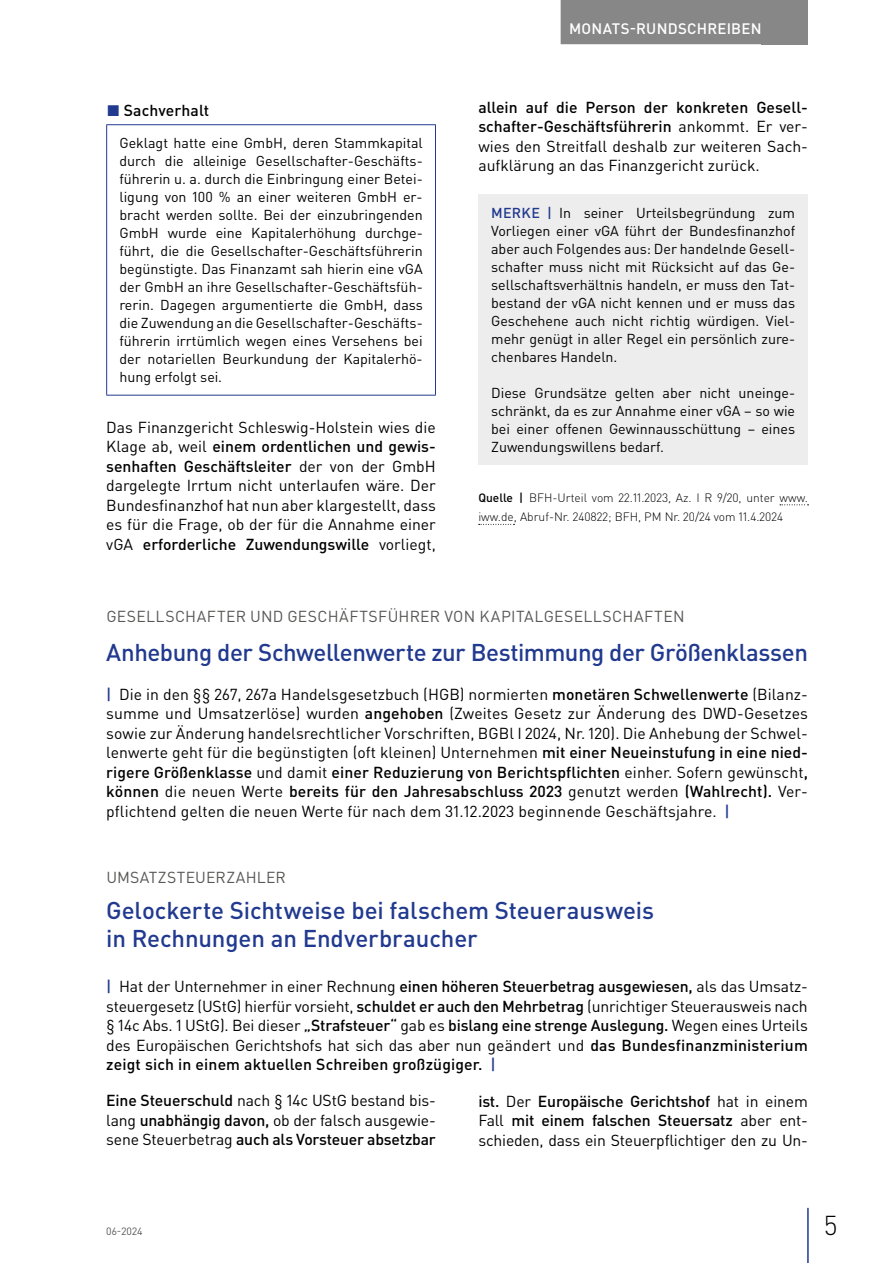
<style>
.page{position:relative;width:893px;height:1263px;background:#fff}
.page>*{position:absolute;margin:0;border:0;box-sizing:border-box;transform-origin:0 0}
.t1{font:300 27px "DIN Pro";color:#000}
.t2{font:500 24px/28.5px "DIN Pro";letter-spacing:-.005em;color:#213a8f}
.t3{font:15.75px/19.5px "DIN Pro";color:#000;text-align:justify}
.t4{font:15.75px "DIN Pro";letter-spacing:.025em;color:#575756}
.t5{font:500 15.75px "DIN Pro";letter-spacing:.005em;color:#000}
.t6{font:500 15px "DIN Pro";letter-spacing:.015em;color:#fff}
.t7{font:14.25px/18px "DIN Pro";color:#000;text-align:justify}
.t8{font:300 12px/19.5px "DIN Pro";color:#000}
.t9{font:10.5px "DIN Pro";color:#575756}
.s1{color:#213a8f}
.s2{font-weight:500}
.s3{font-weight:500;color:#213a8f}
</style>
<div class="page">
<div style="left:762px;top:0;width:46px;height:44px;background:#878787"></div>
<hr style="left:807px;top:1208px;width:2px;height:55px;background:#213a8f">
<div style="left:561px;top:0;width:209px;height:44px;background:#878787"></div>
<hr style="left:106px;top:124px;width:330px;height:1px;background:#213a8f">
<hr style="left:106px;top:125px;width:1px;height:270px;background:#213a8f">
<hr style="left:435px;top:125px;width:1px;height:270px;background:#213a8f">
<hr style="left:106px;top:395px;width:330px;height:1px;background:#213a8f">
<svg style="left:780px;top:504px;width:28px;height:1px"></svg>
<svg style="left:479px;top:524px;width:35px;height:1px"></svg>
<div style="left:478px;top:195px;width:330px;height:270px;background:#ededed"></div>
<p class="t5" style="left:107px;top:100px;width:104px"><span class="s1">◼</span> Sachverhalt</p>
<p class="t7" style="left:119px;top:134px;width:305px">Geklagt hatte eine GmbH, deren Stammkapital durch die alleinige Gesellschafter-Geschäfts&shy;führerin u. a. durch die Einbringung einer Betei&shy;ligung von 100 % an einer weiteren GmbH er&shy;bracht werden sollte. Bei der einzubringenden GmbH wurde eine Kapitalerhöhung durchge&shy;führt, die die Gesellschafter-Geschäftsführerin begünstigte. Das Finanzamt sah hierin eine vGA der GmbH an ihre Gesellschafter-Geschäftsfüh&shy;rerin. Dagegen argumentierte die GmbH, dass die Zuwendung an die Gesellschafter-Geschäfts&shy;führerin irrtümlich wegen eines Versehens bei der notariellen Beurkundung der Kapitalerhö&shy;hung erfolgt sei.</p>
<p class="t3" style="left:106px;top:417px;width:331px">Das Finanzgericht Schleswig-Holstein wies die Klage ab, weil <span class="s2">einem ordentlichen und gewis&shy;senhaften Geschäftsleiter</span> der von der GmbH dargelegte Irrtum nicht unterlaufen wäre. Der Bundesfinanzhof hat nun aber klargestellt, dass es für die Frage, ob der für die Annahme einer vGA <span class="s2">erforderliche Zuwendungswille</span> vorliegt,</p>
<p class="t6" style="left:569px;top:18px;width:194px">MONATS-RUNDSCHREIBEN</p>
<p class="t3" style="left:478px;top:97px;width:331px"><span class="s2">allein auf die Person der konkreten Gesell&shy;schafter-Geschäftsführerin</span> ankommt. Er ver&shy;wies den Streitfall deshalb zur weiteren Sach&shy;aufklärung an das Finanzgericht zurück.</p>
<p class="t7" style="left:491px;top:203px;width:306px"><span class="s3">MERKE |</span> In seiner Urteilsbegründung zum Vorliegen einer vGA führt der Bundesfinanzhof aber auch Folgendes aus: Der handelnde Gesell&shy;schafter muss nicht mit Rücksicht auf das Ge&shy;sellschaftsverhältnis handeln, er muss den Tat&shy;bestand der vGA nicht kennen und er muss das Geschehene auch nicht richtig würdigen. Viel&shy;mehr genügt in aller Regel ein persönlich zure&shy;chenbares Handeln.</p>
<p class="t7" style="left:491px;top:383px;width:306px">Diese Grundsätze gelten aber nicht uneinge&shy;schränkt, da es zur Annahme einer vGA – so wie bei einer offenen Gewinnausschüttung – eines Zuwendungswillens bedarf.</p>
<p class="t8" style="left:478px;top:487px;width:331px"><span class="s2">Quelle |</span> BFH-Urteil vom 22.11.2023, Az. I R 9/20, unter www. iww.de, Abruf-Nr. 240822; BFH, PM Nr. 20/24 vom 11.4.2024</p>
<p class="t4" style="left:106px;top:605px;width:580px">GESELLSCHAFTER UND GESCHÄFTSFÜHRER VON KAPITALGESELLSCHAFTEN</p>
<h2 class="t2" style="left:106px;top:637px;width:703px">Anhebung der Schwellenwerte zur Bestimmung der Größenklassen</h2>
<p class="t3" style="left:106px;top:684px;width:703px"><span class="s3">|</span> Die in den §§ 267, 267a Handelsgesetzbuch (HGB) normierten <span class="s2">monetären Schwellenwerte</span> (Bilanz&shy;summe und Umsatzerlöse) wurden <span class="s2">angehoben</span> (Zweites Gesetz zur Änderung des DWD-Gesetzes sowie zur Änderung handelsrechtlicher Vorschriften, BGBl I 2024, Nr. 120). Die Anhebung der Schwel&shy;lenwerte geht für die begünstigten (oft kleinen) Unternehmen <span class="s2">mit einer Neueinstufung in eine nied&shy;rigere Größenklasse</span> und damit <span class="s2">einer Reduzierung von Berichtspflichten</span> einher. Sofern gewünscht<span class="s2">, können</span> die neuen Werte <span class="s2">bereits für den Jahresabschluss 2023</span> genutzt werden <span class="s2">(Wahlrecht).</span> Ver&shy;pflichtend gelten die neuen Werte für nach dem 31.12.2023 beginnende Geschäftsjahre. <span class="s3">|</span></p>
<p class="t4" style="left:106px;top:866px;width:181px">UMSATZSTEUERZAHLER</p>
<h2 class="t2" style="left:106px;top:895px;width:549px">Gelockerte Sichtweise bei falschem Steuerausweis in Rechnungen an Endverbraucher</h2>
<p class="t3" style="left:106px;top:976px;width:703px"><span class="s3">|</span> Hat der Unternehmer in einer Rechnung <span class="s2">einen höheren Steuerbetrag ausgewiesen,</span> als das Umsatz&shy;steuergesetz (UStG) hierfür vorsieht, <span class="s2">schuldet er auch den Mehrbetrag</span> (unrichtiger Steuerausweis nach § 14c Abs. 1 UStG). Bei dieser <span class="s2">„Strafsteuer“</span> gab es <span class="s2">bislang eine strenge Auslegung.</span> Wegen eines Urteils des Europäischen Gerichtshofs hat sich das aber nun geändert und <span class="s2">das Bundesfinanzministerium zeigt sich in einem aktuellen Schreiben großzügiger.</span> <span class="s3">|</span></p>
<p class="t3" style="left:106px;top:1090px;width:331px"><span class="s2">Eine Steuerschuld</span> nach § 14c UStG bestand bis&shy;lang <span class="s2">unabhängig davon,</span> ob der falsch ausgewie&shy;sene Steuerbetrag <span class="s2">auch als Vorsteuer absetzbar</span></p>
<p class="t3" style="left:478px;top:1090px;width:331px"><span class="s2">ist.</span> Der <span class="s2">Europäische Gerichtshof</span> hat in einem Fall <span class="s2">mit einem falschen Steuersatz</span> aber ent&shy;schieden, dass ein Steuerpflichtiger den zu Un-</p>
<p class="t9" style="left:106px;top:1224px;width:38px">06-2024</p>
<h1 class="t1" style="left:824px;top:1207px;width:15px">5</h1>
</div>
